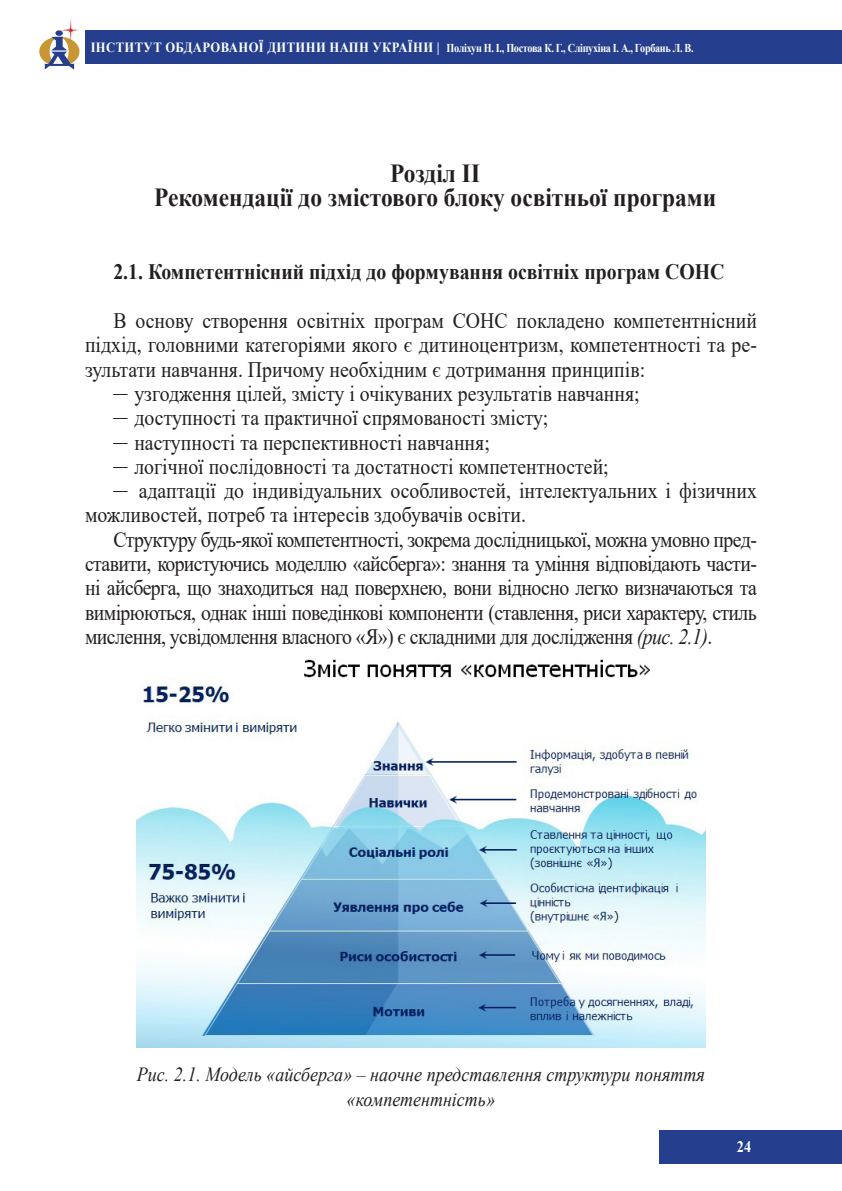
<style>
.page{position:relative;width:842px;height:1191px;background:#fff}
.page>*{position:absolute;margin:0;border:0;box-sizing:border-box;transform-origin:0 0}
.t1{font:700 26px "Times New Roman";color:#231f20;scale:.9 1}
.t2{font:22px/24.2px "Times New Roman";color:#231f20;text-align:justify;scale:.9 1}
.t3{font:700 22px "Times New Roman";color:#231f20;scale:.9 1}
.t4{font:italic 20px/24.2px "Times New Roman";color:#231f20;text-align:center;scale:.9 1}
.t5{font:700 16px "Times New Roman";color:#fff;scale:.9 1}
.t6{font:700 12px "Times New Roman";letter-spacing:-.03em;color:#fff;scale:.85 1}
.s1{font-size:14px}
.s2{font-size:28px}
.s3{font-style:italic}
</style>
<div class="page">
<div style="left:659px;top:1130px;width:183px;height:33px;background:#253f8e"></div>
<div style="left:85px;top:30px;width:757px;height:34px;background:#253f8e"></div>
<svg style="left:39px;top:19px;width:40px;height:51px"></svg>
<img style="left:137px;top:659px;width:568px;height:388px">
<p class="t6" style="left:91px;top:39px;width:711px"><span class="s1">ІНСТИТУТ ОБДАРОВАНОЇ ДИТИНИ НАПН УКРАЇНИ |</span> Поліхун Н. І., Постова К. Г., Сліпухіна І. А., Горбань Л. В.</p>
<p class="t1" style="left:390px;top:155px;width:101px">Розділ ІІ</p>
<p class="t1" style="left:154px;top:179px;width:626px">Рекомендації до змістового блоку освітньої програми</p>
<p class="t3" style="left:113px;top:256px;width:680px">2.1. Компетентнісний підхід до формування освітніх програм СОНС</p>
<p class="t2" style="left:85px;top:308px;width:748px;text-indent:28px">В основу створення освітніх програм СОНС покладено компетентнісний підхід, головними категоріями якого є дитиноцентризм, компетентності та ре&shy;зультати навчання. Причому необхідним є дотримання принципів:</p>
<p class="t2" style="left:113px;top:381px;width:586px"><span class="s2">–</span> узгодження цілей, змісту і очікуваних результатів навчання;</p>
<p class="t2" style="left:113px;top:405px;width:485px"><span class="s2">–</span> доступності та практичної спрямованості змісту;</p>
<p class="t2" style="left:113px;top:429px;width:420px"><span class="s2">–</span> наступності та перспективності навчання;</p>
<p class="t2" style="left:113px;top:453px;width:552px"><span class="s2">–</span> логічної послідовності та достатності компетентностей;</p>
<p class="t2" style="left:85px;top:478px;width:748px;text-indent:28px"><span class="s2">–</span> адаптації до індивідуальних особливостей, інтелектуальних і фізичних можливостей, потреб та інтересів здобувачів освіти.</p>
<p class="t2" style="left:85px;top:526px;width:748px;text-indent:28px">Структуру будь-якої компетентності, зокрема дослідницької, можна умовно пред&shy;ставити, користуючись моделлю «айсберга»: знання та уміння відповідають части&shy;ні айсберга, що знаходиться над поверхнею, вони відносно легко визначаються та вимірюються, однак інші поведінкові компоненти (ставлення, риси характеру, стиль мислення, усвідомлення власного «Я») є складними для дослідження <span class="s3">(рис. 2.1)</span>.</p>
<p class="t4" style="left:137px;top:1062px;width:633px">Рис. 2.1. Модель «айсберга» – наочне представлення структури поняття «компетентність»</p>
<p class="t5" style="left:737px;top:1135px;width:18px">24</p>
</div>
